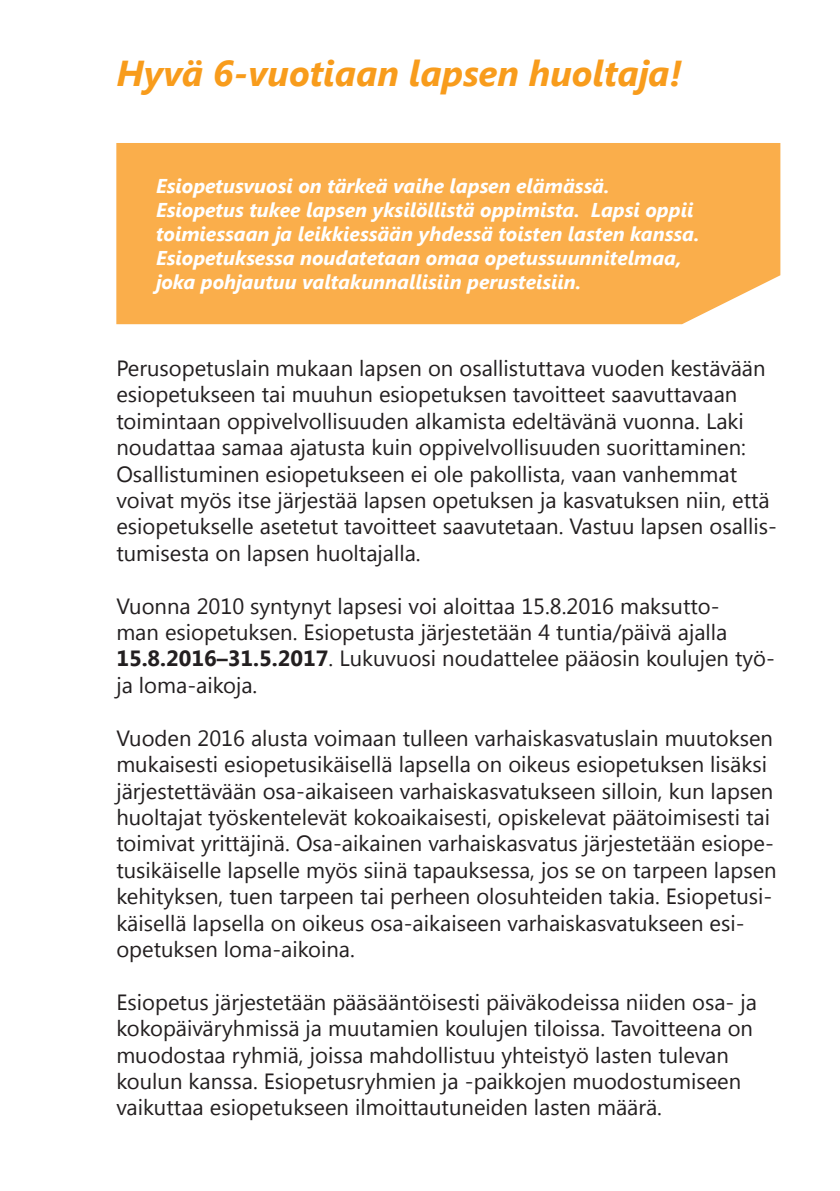
<style>
.page{position:relative;width:840px;height:1191px;background:#fff}
.page>*{position:absolute;margin:0;border:0;box-sizing:border-box;transform-origin:0 0}
.t1{font:italic 700 36px "Segoe UI";color:#f89c1c}
.t2{font:22px/26.4px "Segoe UI";color:#231f20}
.t3{font:italic 700 20px/24px "Segoe UI";color:#fff}
.s1{font-weight:700}
</style>
<div class="page">
<div style="left:116px;top:143px;width:664px;height:181px;background:#faae4b"></div>
<p class="t1" style="left:116px;top:47px;width:567px">Hyvä 6-vuotiaan lapsen huoltaja!</p>
<p class="t3" style="left:156px;top:173px;width:544px">Esiopetusvuosi on tärkeä vaihe lapsen elämässä.<br>Esiopetus tukee lapsen yksilöllistä oppimista. Lapsi oppii toimiessaan ja leikkiessään yhdessä toisten lasten kanssa.<br>Esiopetuksessa noudatetaan omaa opetussuunnitelmaa, joka pohjautuu valtakunnallisiin perusteisiin.</p>
<p class="t2" style="left:116px;top:354px;width:661px">Perusopetuslain mukaan lapsen on osallistuttava vuoden kestävään esiopetukseen tai muuhun esiopetuksen tavoitteet saavuttavaan toimintaan oppivelvollisuuden alkamista edeltävänä vuonna. Laki noudattaa samaa ajatusta kuin oppivelvollisuuden suorittaminen:<br>Osallistuminen esiopetukseen ei ole pakollista, vaan vanhemmat voivat myös itse järjestää lapsen opetuksen ja kasvatuksen niin, että esiopetukselle asetetut tavoitteet saavutetaan. Vastuu lapsen osallis&shy;tumisesta on lapsen huoltajalla.</p>
<p class="t2" style="left:116px;top:591px;width:659px">Vuonna 2010 syntynyt lapsesi voi aloittaa 15.8.2016 maksutto-<br>man esiopetuksen. Esiopetusta järjestetään 4 tuntia/päivä ajalla <span class="s1">15.8.2016–31.5.2017</span>. Lukuvuosi noudattelee pääosin koulujen työ&shy;ja loma-aikoja.</p>
<p class="t2" style="left:116px;top:723px;width:661px">Vuoden 2016 alusta voimaan tulleen varhaiskasvatuslain muutoksen mukaisesti esiopetusikäisellä lapsella on oikeus esiopetuksen lisäksi järjestettävään osa-aikaiseen varhaiskasvatukseen silloin, kun lapsen huoltajat työskentelevät kokoaikaisesti, opiskelevat päätoimisesti tai toimivat yrittäjinä. Osa-aikainen varhaiskasvatus järjestetään esiope&shy;tusikäiselle lapselle myös siinä tapauksessa, jos se on tarpeen lapsen kehityksen, tuen tarpeen tai perheen olosuhteiden takia. Esiopetusi&shy;käisellä lapsella on oikeus osa-aikaiseen varhaiskasvatukseen esi&shy;opetuksen loma-aikoina.</p>
<p class="t2" style="left:116px;top:987px;width:641px">Esiopetus järjestetään pääsääntöisesti päiväkodeissa niiden osa- ja kokopäiväryhmissä ja muutamien koulujen tiloissa. Tavoitteena on muodostaa ryhmiä, joissa mahdollistuu yhteistyö lasten tulevan koulun kanssa. Esiopetusryhmien ja -paikkojen muodostumiseen vaikuttaa esiopetukseen ilmoittautuneiden lasten määrä.</p>
</div>
